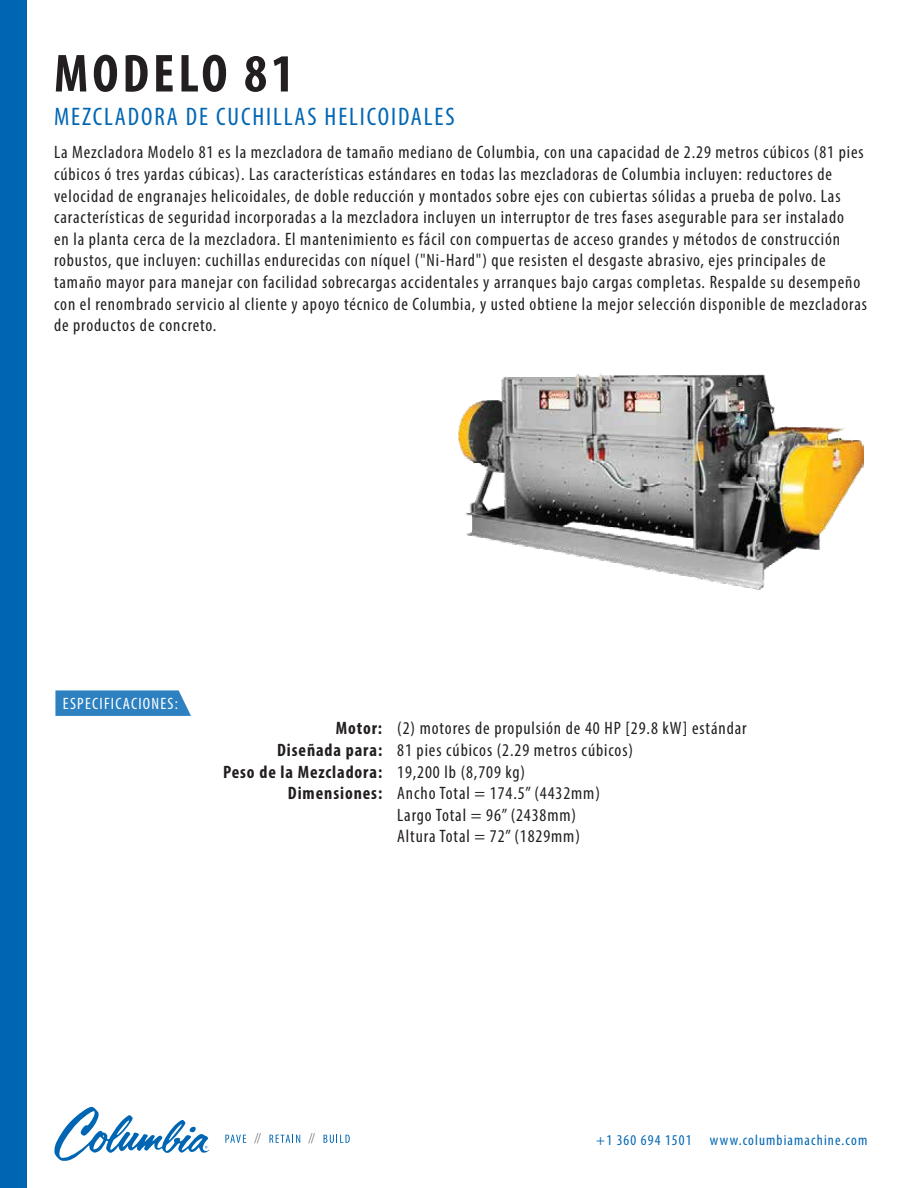
<style>
.page{position:relative;width:918px;height:1188px;background:#fff}
.page>*{position:absolute;margin:0;border:0;box-sizing:border-box;transform-origin:0 0}
.t1{font:700 condensed 54px "Myriad Pro";letter-spacing:.075em;color:#231f20}
.t2{font:condensed 25.5px "Myriad Pro";letter-spacing:.075em;color:#0066b3}
.t3{font:condensed 18px/21.6px "Myriad Pro";letter-spacing:.05em;color:#231f20}
.t4{font:700 condensed 18px/21.6px "Myriad Pro";letter-spacing:.05em;color:#231f20;text-align:right}
.t5{font:condensed 16.5px "Myriad Pro";letter-spacing:.075em;color:#fff}
.t6{font:condensed 15px "Myriad Pro";letter-spacing:.075em;color:#0066b3}
</style>
<div class="page">
<div style="left:0;top:0;width:27px;height:1188px;background:#0066b3"></div>
<svg style="left:54px;top:1107px;width:156px;height:54px"></svg>
<svg style="left:225px;top:1135px;width:21px;height:8px"></svg>
<svg style="left:254px;top:1133px;width:7px;height:10px"></svg>
<svg style="left:269px;top:1135px;width:31px;height:8px"></svg>
<svg style="left:308px;top:1133px;width:7px;height:10px"></svg>
<svg style="left:324px;top:1135px;width:26px;height:8px"></svg>
<img style="left:458px;top:373px;width:406px;height:216px">
<svg style="left:55px;top:690px;width:136px;height:26px;background:#3b89c4"></svg>
<h1 class="t1" style="left:54px;top:40px;width:242px">MODELO 81</h1>
<h2 class="t2" style="left:54px;top:101px;width:402px">MEZCLADORA DE CUCHILLAS HELICOIDALES</h2>
<p class="t3" style="left:54px;top:142px;width:815px">La Mezcladora Modelo 81 es la mezcladora de tamaño mediano de Columbia, con una capacidad de 2.29 metros cúbicos (81 pies cúbicos ó tres yardas cúbicas). Las características estándares en todas las mezcladoras de Columbia incluyen: reductores de velocidad de engranajes helicoidales, de doble reducción y montados sobre ejes con cubiertas sólidas a prueba de polvo. Las características de seguridad incorporadas a la mezcladora incluyen un interruptor de tres fases asegurable para ser instalado<br>en la planta cerca de la mezcladora. El mantenimiento es fácil con compuertas de acceso grandes y métodos de construcción robustos, que incluyen: cuchillas endurecidas con níquel ("Ni-Hard") que resisten el desgaste abrasivo, ejes principales de tamaño mayor para manejar con facilidad sobrecargas accidentales y arranques bajo cargas completas. Respalde su desempeño con el renombrado servicio al cliente y apoyo técnico de Columbia, y usted obtiene la mejor selección disponible de mezcladoras de productos de concreto.</p>
<p class="t5" style="left:63px;top:693px;width:117px">ESPECIFICACIONES:</p>
<p class="t4" style="left:223px;top:717px;width:161px">Motor:<br>Diseñada para:<br>Peso de la Mezcladora:<br>Dimensiones:</p>
<p class="t3" style="left:397px;top:717px;width:351px">(2) motores de propulsión de 40 HP [29.8 kW] estándar<br>81 pies cúbicos (2.29 metros cúbicos)<br>19,200 lb (8,709 kg)<br>Ancho Total = 174.5” (4432mm)<br>Largo Total = 96” (2438mm)<br>Altura Total = 72” (1829mm)</p>
<p class="t6" style="left:596px;top:1131px;width:273px">+1 360 694 1501 www.columbiamachine.com</p>
</div>
